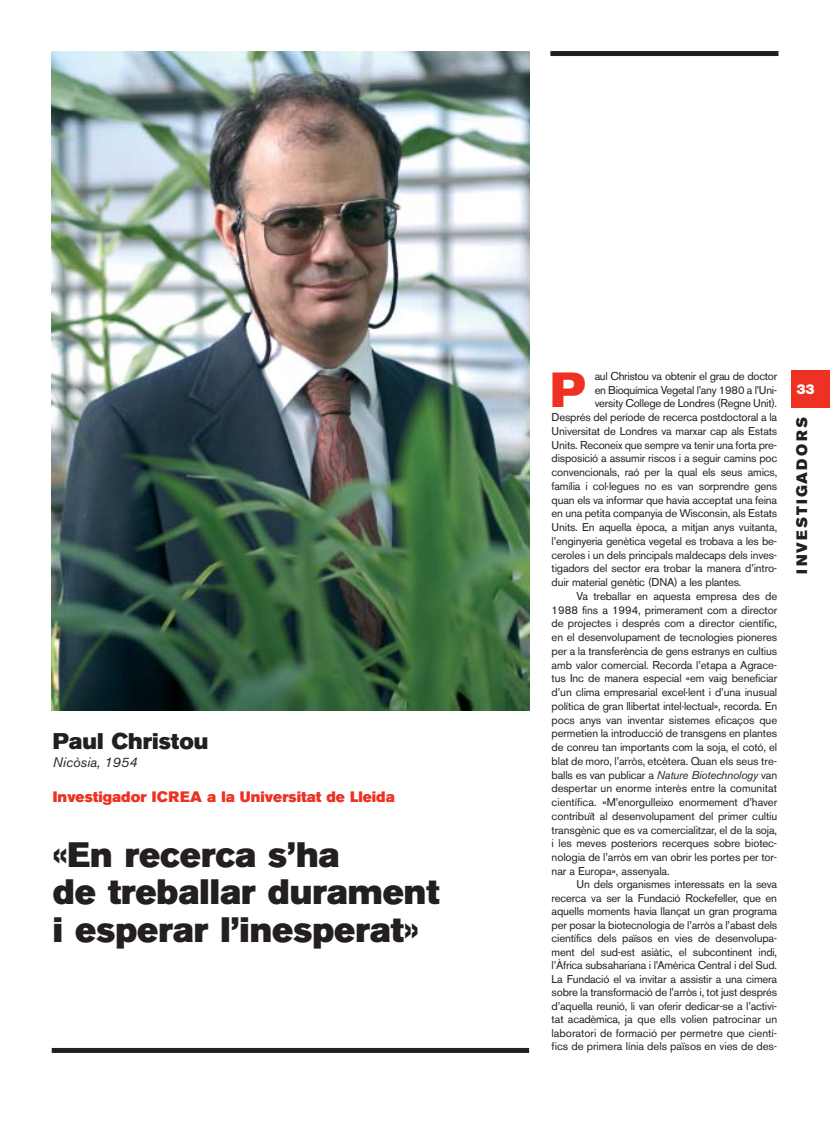
<style>
.page{position:relative;width:830px;height:1131px;background:#fff}
.page>*{position:absolute;margin:0;border:0;box-sizing:border-box;transform-origin:0 0}
.t1{font:48.75px "Akzidenz Grotesk BE Super";color:#ee3123}
.t2{font:35px/37.5px "Akzidenz Grotesk BE Super";color:#231f1f}
.t3{font:22.5px "Akzidenz Grotesk BE Super";color:#231f1f}
.t4{font:15px "Akzidenz Grotesk BE Super";color:#ee3123}
.t5{font:15px "Akzidenz Grotesk BE Super";letter-spacing:.14em;color:#231f1f}
.t6{font:italic 13.75px "Akzidenz Grotesk BE";color:#231f1f}
.t7{font:900 13.75px "Helvetica Neue";color:#fff}
.t8{font:11.25px "Akzidenz Grotesk BE";letter-spacing:-.015em;color:#231f1f}
.s1{font-style:italic}
</style>
<div class="page">
<img style="left:51px;top:51px;width:779px;height:1002px">
<h3 class="t3" style="left:53px;top:733px;width:157px">Paul Christou</h3>
<p class="t6" style="left:53px;top:757px;width:86px">Nicòsia, 1954</p>
<h3 class="t4" style="left:53px;top:791px;width:343px">Investigador ICREA a la Universitat de Lleida</h3>
<h2 class="t2" style="left:53px;top:839px;width:388px">«En recerca s’ha<br>de treballar durament i esperar l’inesperat»</h2>
<p class="t8" style="left:594px;top:372px;width:184px">aul Christou va obtenir el grau de doctor</p>
<p class="t8" style="left:594px;top:386px;width:184px">en Bioquímica Vegetal l’any 1980 a l’Uni-</p>
<p class="t8" style="left:594px;top:399px;width:184px">versity College de Londres (Regne Unit).</p>
<p class="t8" style="left:551px;top:413px;width:227px">Després del període de recerca postdoctoral a la</p>
<p class="t8" style="left:551px;top:427px;width:227px">Universitat de Londres va marxar cap als Estats</p>
<p class="t8" style="left:551px;top:441px;width:227px">Units. Reconeix que sempre va tenir una forta pre-</p>
<p class="t8" style="left:551px;top:454px;width:227px">disposició a assumir riscos i a seguir camins poc</p>
<p class="t8" style="left:551px;top:468px;width:227px">convencionals, raó per la qual els seus amics,</p>
<p class="t8" style="left:551px;top:482px;width:227px">família i col·legues no es van sorprendre gens</p>
<p class="t8" style="left:551px;top:496px;width:227px">quan els va informar que havia acceptat una feina</p>
<p class="t8" style="left:551px;top:509px;width:227px">en una petita companyia de Wisconsin, als Estats</p>
<p class="t8" style="left:551px;top:523px;width:227px">Units. En aquella època, a mitjan anys vuitanta,</p>
<p class="t8" style="left:551px;top:537px;width:227px">l’enginyeria genètica vegetal es trobava a les be-</p>
<p class="t8" style="left:551px;top:551px;width:227px">ceroles i un dels principals maldecaps dels inves-</p>
<p class="t8" style="left:551px;top:564px;width:227px">tigadors del sector era trobar la manera d’intro-</p>
<p class="t8" style="left:551px;top:578px;width:191px">duir material genètic (DNA) a les plantes.</p>
<p class="t8" style="left:576px;top:592px;width:202px">Va treballar en aquesta empresa des de</p>
<p class="t8" style="left:551px;top:606px;width:227px">1988 fins a 1994, primerament com a director</p>
<p class="t8" style="left:551px;top:619px;width:227px">de projectes i després com a director científic,</p>
<p class="t8" style="left:551px;top:633px;width:227px">en el desenvolupament de tecnologies pioneres</p>
<p class="t8" style="left:551px;top:647px;width:227px">per a la transferència de gens estranys en cultius</p>
<p class="t8" style="left:551px;top:661px;width:227px">amb valor comercial. Recorda l’etapa a Agrace-</p>
<p class="t8" style="left:551px;top:674px;width:227px">tus Inc de manera especial «em vaig beneficiar</p>
<p class="t8" style="left:551px;top:688px;width:227px">d’un clima empresarial excel·lent i d’una inusual</p>
<p class="t8" style="left:551px;top:702px;width:227px">política de gran llibertat intel·lectual», recorda. En</p>
<p class="t8" style="left:551px;top:716px;width:227px">pocs anys van inventar sistemes eficaços que</p>
<p class="t8" style="left:551px;top:729px;width:227px">permetien la introducció de transgens en plantes</p>
<p class="t8" style="left:551px;top:743px;width:227px">de conreu tan importants com la soja, el cotó, el</p>
<p class="t8" style="left:551px;top:757px;width:227px">blat de moro, l’arròs, etcètera. Quan els seus tre-</p>
<p class="t8" style="left:551px;top:771px;width:227px">balls es van publicar a <span class="s1">Nature Biotechnology</span> van</p>
<p class="t8" style="left:551px;top:784px;width:227px">despertar un enorme interès entre la comunitat</p>
<p class="t8" style="left:551px;top:798px;width:227px">científica. «M’enorgulleixo enormement d’haver</p>
<p class="t8" style="left:551px;top:812px;width:227px">contribuït al desenvolupament del primer cultiu</p>
<p class="t8" style="left:551px;top:826px;width:227px">transgènic que es va comercialitzar, el de la soja,</p>
<p class="t8" style="left:551px;top:839px;width:227px">i les meves posteriors recerques sobre biotec-</p>
<p class="t8" style="left:551px;top:853px;width:227px">nologia de l’arròs em van obrir les portes per tor-</p>
<p class="t8" style="left:551px;top:867px;width:119px">nar a Europa», assenyala.</p>
<p class="t8" style="left:576px;top:880px;width:202px">Un dels organismes interessats en la seva</p>
<p class="t8" style="left:551px;top:894px;width:227px">recerca va ser la Fundació Rockefeller, que en</p>
<p class="t8" style="left:551px;top:907px;width:227px">aquells moments havia llançat un gran programa</p>
<p class="t8" style="left:551px;top:921px;width:227px">per posar la biotecnologia de l’arròs a l’abast dels</p>
<p class="t8" style="left:551px;top:934px;width:227px">científics dels països en vies de desenvolupa-</p>
<p class="t8" style="left:551px;top:948px;width:227px">ment del sud-est asiàtic, el subcontinent indi,</p>
<p class="t8" style="left:551px;top:961px;width:227px">l’Àfrica subsahariana i l’Amèrica Central i del Sud.</p>
<p class="t8" style="left:551px;top:975px;width:227px">La Fundació el va invitar a assistir a una cimera</p>
<p class="t8" style="left:551px;top:988px;width:227px">sobre la transformació de l’arròs i, tot just després</p>
<p class="t8" style="left:551px;top:1002px;width:227px">d’aquella reunió, li van oferir dedicar-se a l’activi-</p>
<p class="t8" style="left:551px;top:1015px;width:227px">tat acadèmica, ja que ells volien patrocinar un</p>
<p class="t8" style="left:551px;top:1029px;width:227px">laboratori de formació per permetre que cientí-</p>
<p class="t8" style="left:551px;top:1042px;width:227px">fics de primera línia dels països en vies de des-</p>
<h1 class="t1" style="left:550px;top:372px;width:36px">P</h1>
<p class="t7" style="left:796px;top:384px;width:20px">33</p>
<h3 class="t5" style="left:796px;top:574px;width:158px;rotate:-90deg">INVESTIGADORS</h3>
</div>
